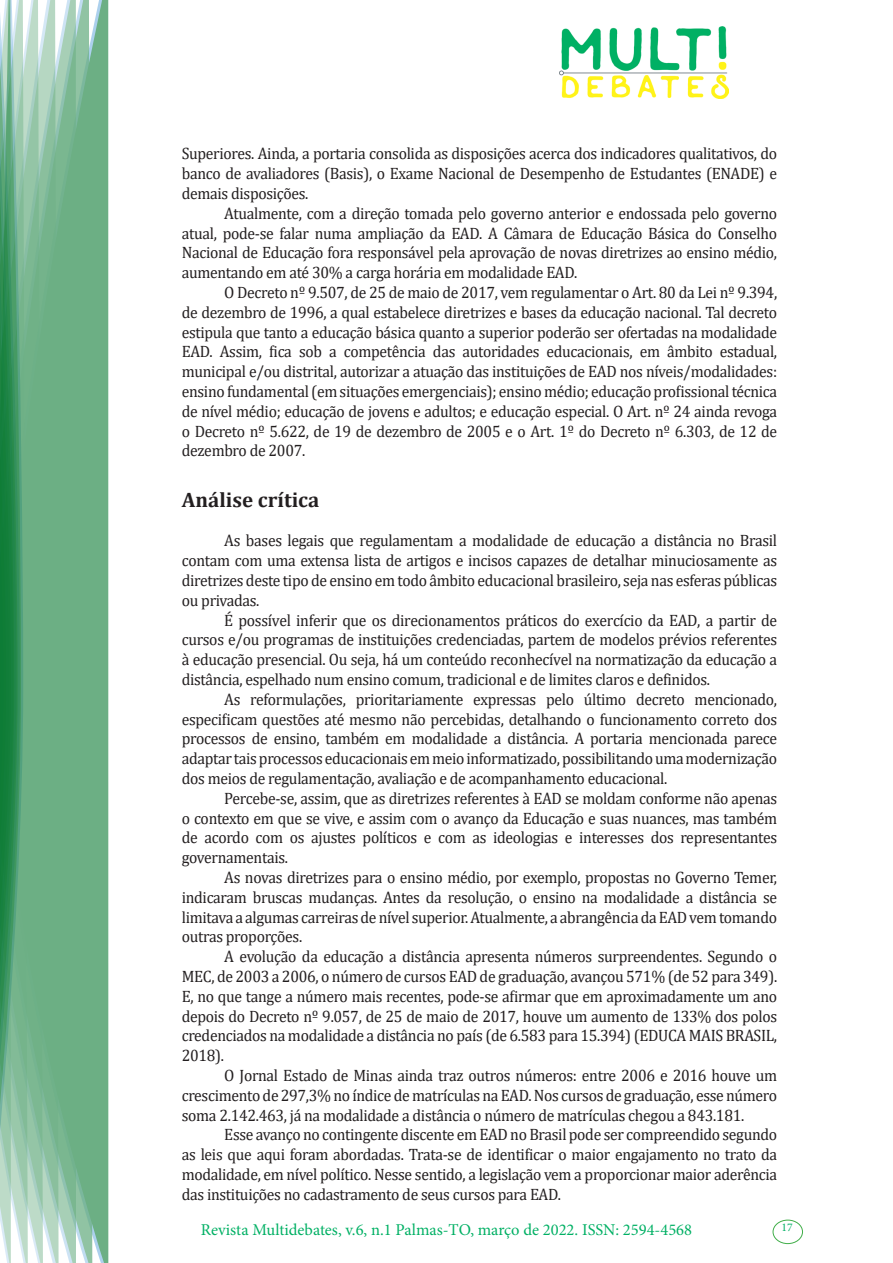
<style>
.page{position:relative;width:893px;height:1263px;background:#fff}
.page>*{position:absolute;margin:0;border:0;box-sizing:border-box;transform-origin:0 0}
.Titulo_2{font:700 21px "Cambria";color:#231f20}
.texto{font:16.5px/19.8px "Cambria";letter-spacing:-.02em;color:#231f20;text-align:justify;scale:.95 1}
.t1{font:16.5px "Minion Pro";color:#00b064}
.t2{font:11.7px "Minion Pro";color:#00b064}
</style>
<div class="page">
<img style="left:559px;top:26px;width:169px;height:72px">
<div style="left:95px;top:0;width:14px;height:1263px;background:#6caf84"></div>
<svg style="left:79px;top:0;width:16px;height:1263px;background:#71b289"></svg>
<svg style="left:62px;top:0;width:17px;height:1263px;background:#75b48c"></svg>
<svg style="left:45px;top:0;width:17px;height:1263px;background:#7cb792"></svg>
<svg style="left:30px;top:0;width:15px;height:1263px;background:#80ba96"></svg>
<svg style="left:0;top:0;width:30px;height:1263px;background:#61a97f"></svg>
<div style="left:772px;top:1219px;width:31px;height:25px;border:1px solid #40ae49;border-radius:50%"></div>
<p class="texto" style="left:182px;top:144px;width:628px">Superiores. Ainda, a portaria consolida as disposições acerca dos indicadores qualitativos, do banco de avaliadores (Basis), o Exame Nacional de Desempenho de Estudantes (ENADE) e demais disposições.</p>
<p class="texto" style="left:182px;top:203px;width:628px;text-indent:43px">Atualmente, com a direção tomada pelo governo anterior e endossada pelo governo atual, pode-se falar numa ampliação da EAD. A Câmara de Educação Básica do Conselho Nacional de Educação fora responsável pela aprovação de novas diretrizes ao ensino médio, aumentando em até 30% a carga horária em modalidade EAD.</p>
<p class="texto" style="left:182px;top:282px;width:628px;text-indent:43px">O Decreto nº 9.507, de 25 de maio de 2017, vem regulamentar o Art. 80 da Lei nº 9.394, de dezembro de 1996, a qual estabelece diretrizes e bases da educação nacional. Tal decreto estipula que tanto a educação básica quanto a superior poderão ser ofertadas na modalidade EAD. Assim, fica sob a competência das autoridades educacionais, em âmbito estadual, municipal e/ou distrital, autorizar a atuação das instituições de EAD nos níveis/modalidades: ensino fundamental (em situações emergenciais); ensino médio; educação profissional técnica de nível médio; educação de jovens e adultos; e educação especial. O Art. nº 24 ainda revoga o Decreto nº 5.622, de 19 de dezembro de 2005 e o Art. 1º do Decreto nº 6.303, de 12 de dezembro de 2007.</p>
<p class="Titulo_2" style="left:182px;top:485px;width:139px">Análise crítica</p>
<p class="texto" style="left:182px;top:531px;width:628px;text-indent:43px">As bases legais que regulamentam a modalidade de educação a distância no Brasil contam com uma extensa lista de artigos e incisos capazes de detalhar minuciosamente as diretrizes deste tipo de ensino em todo âmbito educacional brasileiro, seja nas esferas públicas ou privadas.</p>
<p class="texto" style="left:182px;top:610px;width:628px;text-indent:43px">É possível inferir que os direcionamentos práticos do exercício da EAD, a partir de cursos e/ou programas de instituições credenciadas, partem de modelos prévios referentes à educação presencial. Ou seja, há um conteúdo reconhecível na normatização da educação a distância, espelhado num ensino comum, tradicional e de limites claros e definidos.</p>
<p class="texto" style="left:182px;top:689px;width:628px;text-indent:43px">As reformulações, prioritariamente expressas pelo último decreto mencionado, especificam questões até mesmo não percebidas, detalhando o funcionamento correto dos processos de ensino, também em modalidade a distância. A portaria mencionada parece adaptar tais processos educacionais em meio informatizado, possibilitando uma modernização dos meios de regulamentação, avaliação e de acompanhamento educacional.</p>
<p class="texto" style="left:182px;top:788px;width:628px;text-indent:43px">Percebe-se, assim, que as diretrizes referentes à EAD se moldam conforme não apenas o contexto em que se vive, e assim com o avanço da Educação e suas nuances, mas também de acordo com os ajustes políticos e com as ideologias e interesses dos representantes governamentais.</p>
<p class="texto" style="left:182px;top:867px;width:628px;text-indent:43px">As novas diretrizes para o ensino médio, por exemplo, propostas no Governo Temer, indicaram bruscas mudanças. Antes da resolução, o ensino na modalidade a distância se limitava a algumas carreiras de nível superior. Atualmente, a abrangência da EAD vem tomando outras proporções.</p>
<p class="texto" style="left:182px;top:947px;width:628px;text-indent:43px">A evolução da educação a distância apresenta números surpreendentes. Segundo o MEC, de 2003 a 2006, o número de cursos EAD de graduação, avançou 571% (de 52 para 349).<br>E, no que tange a número mais recentes, pode-se afirmar que em aproximadamente um ano depois do Decreto nº 9.057, de 25 de maio de 2017, houve um aumento de 133% dos polos credenciados na modalidade a distância no país (de 6.583 para 15.394) (EDUCA MAIS BRASIL, 2018).</p>
<p class="texto" style="left:182px;top:1065px;width:628px;text-indent:43px">O Jornal Estado de Minas ainda traz outros números: entre 2006 e 2016 houve um crescimento de 297,3% no índice de matrículas na EAD. Nos cursos de graduação, esse número soma 2.142.463, já na modalidade a distância o número de matrículas chegou a 843.181.</p>
<p class="texto" style="left:182px;top:1125px;width:628px;text-indent:43px">Esse avanço no contingente discente em EAD no Brasil pode ser compreendido segundo as leis que aqui foram abordadas. Trata-se de identificar o maior engajamento no trato da modalidade, em nível político. Nesse sentido, a legislação vem a proporcionar maior aderência das instituições no cadastramento de seus cursos para EAD.</p>
<p class="t1" style="left:201px;top:1218px;width:493px">Revista Multidebates, v.6, n.1 Palmas-TO, março de 2022. ISSN: 2594-4568</p>
<p class="t2" style="left:781px;top:1219px;width:13px">17</p>
</div>
